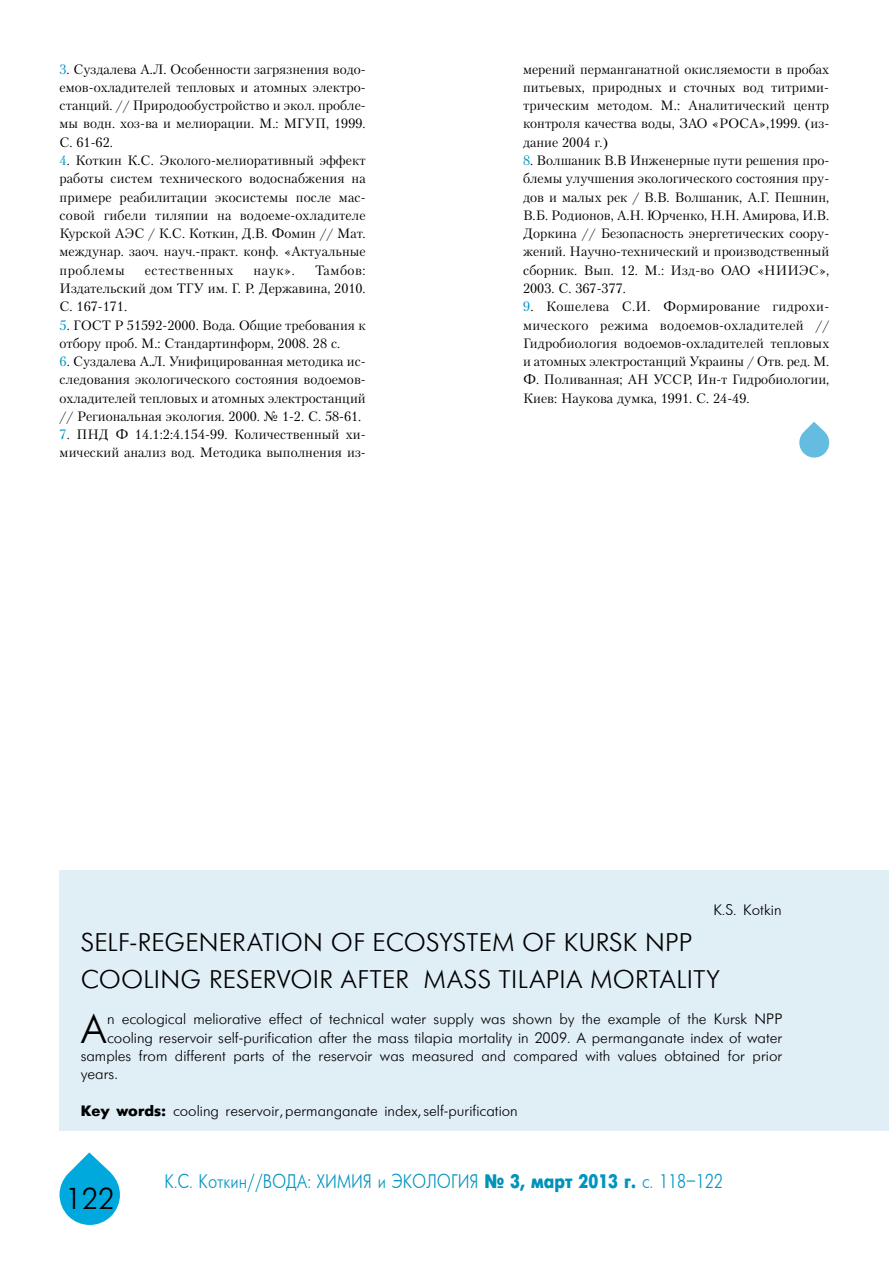
<style>
.page{position:relative;width:893px;height:1263px;background:#fff}
.page>*{position:absolute;margin:0;border:0;box-sizing:border-box;transform-origin:0 0}
.t1{font:41.1px "Futuris Cyrillic";color:#000}
.t2{font:30px "Futuris Cyrillic";color:#000}
.t3{font:25.5px/36.6px "Futuris C";letter-spacing:.015em;color:#000}
.t4{font:19.5px "Futuris";color:#0094c1;scale:.84 1}
.t5{font:15px "Futuris Cyrillic";color:#000}
.t6{font:15px "Futuris";color:#000}
.t7{font:13.5px/18.3px "Petersburg C";color:#000;text-align:justify}
.t8{font:13.5px "Petersburg C";letter-spacing:.04em;color:#000}
.s1{color:#0094c1}
.s2{font-style:italic}
.s3{font-weight:700}
.s4{font-weight:700;color:#0092b8}
</style>
<div class="page">
<svg style="left:60px;top:1152px;width:60px;height:73px"></svg>
<svg style="left:799px;top:422px;width:30px;height:36px"></svg>
<div style="left:60px;top:871px;width:829px;height:260px;background:#e0eef6"></div>
<p class="t7" style="left:60px;top:60px;width:308px"><span class="s1">3</span><span class="s2">.</span> Суздалева А.Л. Особенности загрязнения водо&shy;емов-охладителей тепловых и атомных электро&shy;станций. // Природообустройство и экол. пробле&shy;мы водн. хоз-ва и мелиорации. М.: МГУП, 1999.<br>С. 61-62.</p>
<p class="t7" style="left:60px;top:151px;width:308px"><span class="s1">4</span><span class="s2">.</span> Коткин К.С. Эколого-мелиоративный эффект работы систем технического водоснабжения на примере реабилитации экосистемы после мас&shy;совой гибели тиляпии на водоеме-охладителе Курской АЭС / К.С. Коткин, Д.В. Фомин // Мат. междунар. заоч. науч.-практ. конф. «Актуальные проблемы</p>
<p class="t7" style="left:60px;top:261px;width:308px;text-indent:255px">Тамбов:<br>Издательский дом ТГУ им. Г. Р. Державина, 2010.<br>С. 167-171.</p>
<p class="t7" style="left:60px;top:315px;width:308px"><span class="s1">5</span><span class="s2">.</span> ГОСТ Р 51592-2000. Вода. Общие требования к отбору проб. М.: Стандартинформ, 2008. 28 с.</p>
<p class="t7" style="left:60px;top:352px;width:308px"><span class="s1">6</span><span class="s2">.</span> Суздалева А.Л. Унифицированная методика ис&shy;следования экологического состояния водоемов&shy;охладителей тепловых и атомных электростанций // Региональная экология. 2000. № 1-2. С. 58-61.</p>
<p class="t7" style="left:60px;top:425px;width:308px"><span class="s1">7</span><span class="s2">.</span> ПНД Ф 14.1:2:4.154-99. Количественный хи&shy;мический анализ вод. Методика выполнения из-</p>
<p class="t8" style="left:145px;top:262px;width:90px">естественных</p>
<p class="t7" style="left:254px;top:261px;width:43px">наук».</p>
<p class="t7" style="left:523px;top:60px;width:308px">мерений перманганатной окисляемости в пробах питьевых, природных и сточных вод титрими&shy;трическим методом. М.: Аналитический центр контроля качества воды, ЗАО «РОСА»,1999. (из&shy;дание 2004 г.)</p>
<p class="t7" style="left:523px;top:151px;width:308px"><span class="s1">8</span><span class="s2">.</span> Волшаник В.В Инженерные пути решения про&shy;блемы улучшения экологического состояния пру&shy;дов и малых рек / В.В. Волшаник, А.Г. Пешнин, В.Б. Родионов, А.Н. Юрченко, Н.Н. Амирова, И.В.<br>Доркина // Безопасность энергетических соору&shy;жений. Научно-технический и производственный сборник. Вып. 12. М.: Изд-во ОАО «НИИЭС», 2003. С. 367-377.</p>
<p class="t7" style="left:523px;top:297px;width:308px"><span class="s1">9</span><span class="s2">.</span> Кошелева С.И. Формирование гидрохи&shy;мического режима водоемов-охладителей // Гидробиология водоемов-охладителей тепловых и атомных электростанций Украины / Отв. ред. М.<br>Ф. Поливанная; АН УССР, Ин-т Гидробиологии, Киев: Наукова думка, 1991. С. 24-49.</p>
<p class="t6" style="left:713px;top:902px;width:70px">K.S. Kotkin</p>
<h3 class="t3" style="left:81px;top:925px;width:641px;text-indent:151px">RATION OF ECOSYSTEM OF KURSK NPP<br>COOLIN G RESERVOIR AFTER MASS TILAPIA MORTALITY</h3>
<h1 class="t1" style="left:80px;top:1008px;width:28px">A</h1>
<p class="t5" style="left:107px;top:1012px;width:677px">n ecological meliorative effect of technical water supply was shown by the example of the Kursk NPP</p>
<h3 class="t3" style="left:81px;top:925px;width:121px">SELF-REGENE</h3>
<p class="t5" style="left:107px;top:1030px;width:677px">cooling reservoir self-purification after the mass tilapia mortality in 2009. A permanganate index of water</p>
<p class="t5" style="left:81px;top:1048px;width:703px">samples from different parts of the reservoir was measured and compared with values obtained for prior</p>
<p class="t5" style="left:81px;top:1066px;width:39px">years.</p>
<p class="t6" style="left:81px;top:1103px;width:439px"><span class="s3">Key words:</span> cooling reservoir, permanganate index, self-purification</p>
<h2 class="t2" style="left:65px;top:1183px;width:51px">122</h2>
<h3 class="t4" style="left:164px;top:1171px;width:666px">К.С. Коткин//ВОДА: ХИМИЯ и ЭКОЛОГИЯ <span class="s4">¹ 3, март</span> <span class="s3">2013 г.</span> c. 118–122</h3>
</div>
